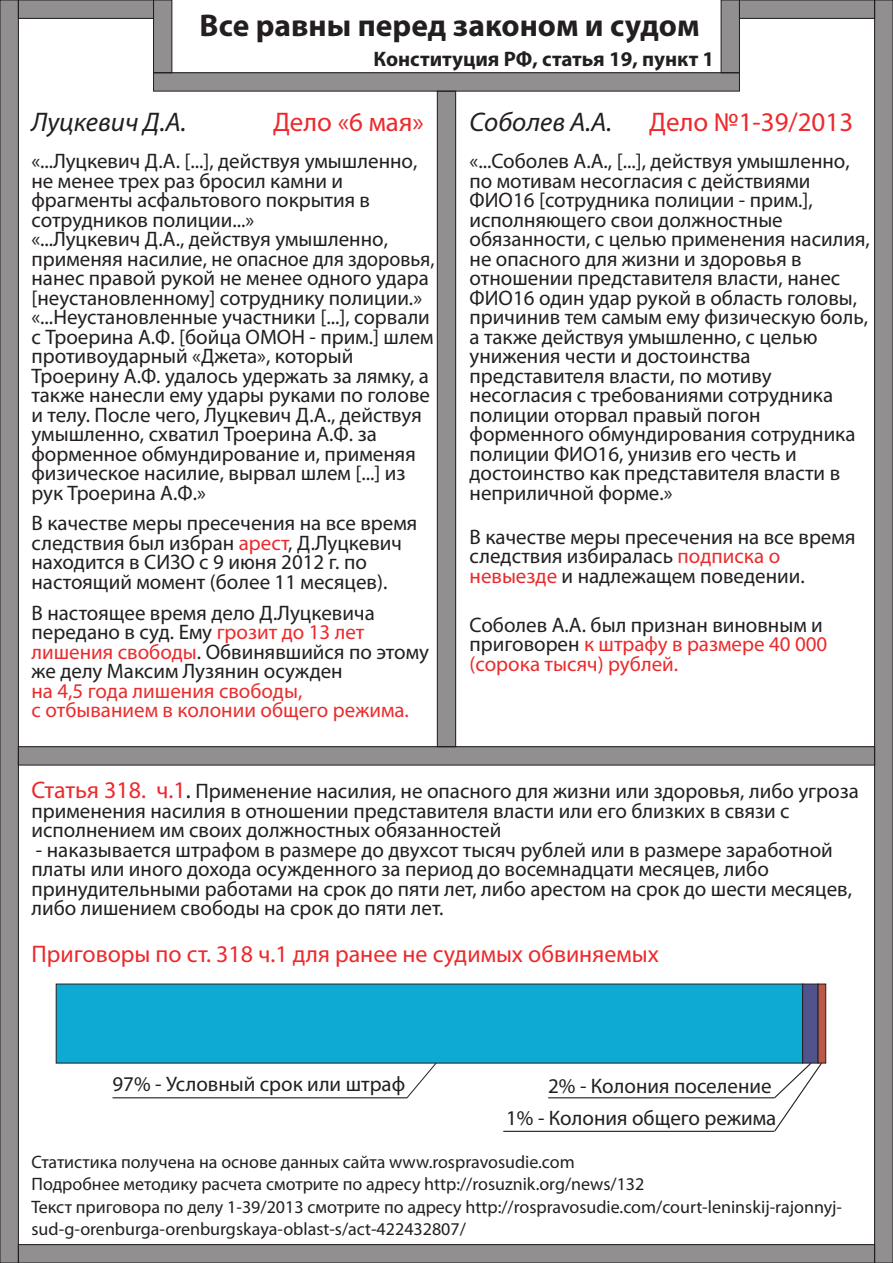
<style>
.page{position:relative;width:893px;height:1263px;background:#fff}
.page>*{position:absolute;margin:0;border:0;box-sizing:border-box;transform-origin:0 0}
.t1{font:700 31.5px "Myriad Pro";color:#231f20}
.t2{font:27px "Myriad Pro";color:#ec2a2d}
.t3{font:italic 27px "Myriad Pro";color:#231f21}
.t4{font:24px "Myriad Pro";color:#ec2a2d}
.t5{font:21px/19.5px "Myriad Pro";color:#231f20}
.t6{font:21px/19.5px "Myriad Pro";color:#e82e2d}
.t7{font:700 21px "Myriad Pro";color:#231f20}
.t8{font:18px/21.6px "Myriad Pro";color:#231f20}
.s1{color:#ec2a2d}
.s2{color:#e92c2d}
.s3{font-size:24px;color:#ec2a2d}
.s4{font-size:24px}
</style>
<div class="page">
<div style="left:154px;top:0;width:18px;height:73px;background:#918f90"></div>
<div style="left:153px;top:0;width:19px;height:73px;border:1px solid #231f20"></div>
<div style="left:721px;top:0;width:18px;height:73px;background:#918f90"></div>
<div style="left:721px;top:0;width:19px;height:73px;border:1px solid #231f20"></div>
<div style="left:154px;top:73px;width:585px;height:18px;background:#918f90"></div>
<div style="left:18px;top:747px;width:857px;height:18px;background:#918f90"></div>
<div style="left:18px;top:746px;width:857px;height:19px;border:1px solid #231f20"></div>
<div style="left:437px;top:91px;width:19px;height:656px;background:#918f90"></div>
<div style="left:437px;top:91px;width:19px;height:656px;border:1px solid #231f20"></div>
<div style="left:0;top:0;width:18px;height:1263px;background:#918f90"></div>
<div style="left:0;top:0;width:19px;height:1263px;border:1px solid #231f20"></div>
<div style="left:875px;top:0;width:18px;height:1263px;background:#918f90"></div>
<div style="left:874px;top:0;width:19px;height:1263px;border:1px solid #231f20"></div>
<div style="left:18px;top:0;width:136px;height:18px;background:#918f8f"></div>
<div style="left:18px;top:0;width:136px;height:19px;border:1px solid #231f20"></div>
<div style="left:739px;top:0;width:136px;height:18px;background:#918f90"></div>
<div style="left:739px;top:0;width:136px;height:19px;border:1px solid #231f20"></div>
<div style="left:18px;top:1244px;width:857px;height:19px;background:#918f90"></div>
<div style="left:18px;top:1244px;width:857px;height:19px;border:1px solid #231f20"></div>
<div style="left:56px;top:984px;width:747px;height:79px;background:#0eaad3"></div>
<div style="left:802px;top:984px;width:16px;height:79px;background:#51548c;border:1px solid #231f20"></div>
<div style="left:818px;top:984px;width:8px;height:79px;background:#bc5847;border:1px solid #231f20"></div>
<hr style="left:112px;top:1097px;width:295px;height:1px;background:#231f20">
<hr style="left:548px;top:1097px;width:226px;height:1px;background:#231f20">
<hr style="left:503px;top:1131px;width:271px;height:1px;background:#231f20">
<svg style="left:773px;top:1061px;width:50px;height:71px"></svg>
<svg style="left:406px;top:1062px;width:31px;height:37px"></svg>
<h1 class="t1" style="left:200px;top:5px;width:502px">Все равны перед законом и судом</h1>
<p class="t7" style="left:374px;top:45px;width:342px">Конституция РФ, статья 19, пункт 1</p>
<p class="t3" style="left:32px;top:105px;width:156px">Луцкевич Д.А.</p>
<p class="t5" style="left:32px;top:151px;width:404px">«...Луцкевич Д.А. [...], действуя умышленно, не менее трех раз бросил камни и фрагменты асфальтового покрытия в сотрудников полиции...»<br>«...Луцкевич Д.А., действуя умышленно, применяя насилие, не опасное для здоровья, нанес правой рукой не менее одного удара [неустановленному] сотруднику полиции.» «...Неустановленные участники [...], сорвали с Троерина А.Ф. [бойца ОМОН - прим.] шлем противоударный «Джета», который Троерину А.Ф. удалось удержать за лямку, а также нанесли ему удары руками по голове и телу. После чего, Луцкевич Д.А., действуя умышленно, схватил Троерина А.Ф. за форменное обмундирование и, применяя физическое насилие, вырвал шлем [...] из рук Троерина А.Ф.»</p>
<p class="t2" style="left:273px;top:105px;width:152px">Дело «6 мая»</p>
<p class="t5" style="left:32px;top:513px;width:387px">В качестве меры пресечения на все время следствия был избран <span class="s1">арест</span>, Д.Луцкевич находится в СИЗО с 9 июня 2012 г. по настоящий момент (более 11 месяцев).</p>
<p class="t5" style="left:32px;top:602px;width:399px">В настоящее время дело Д.Луцкевича передано в суд. Ему <span class="s1">грозит до 13 лет лишения свободы</span>. Обвинявшийся по этому же делу Максим Лузянин осужден</p>
<p class="t6" style="left:32px;top:680px;width:379px">на 4,5 года лишения свободы,<br>с отбыванием в колонии общего режима.</p>
<p class="t3" style="left:470px;top:105px;width:144px">Соболев А.А.</p>
<p class="t2" style="left:649px;top:105px;width:205px">Дело №1-39/2013</p>
<p class="t5" style="left:470px;top:151px;width:402px">«...Соболев А.А., [...], действуя умышленно, по мотивам несогласия с действиями ФИО16 [сотрудника полиции - прим.], исполняющего свои должностные обязанности, с целью применения насилия, не опасного для жизни и здоровья в отношении представителя власти, нанес ФИО16 один удар рукой в область головы, причинив тем самым ему физическую боль, а также действуя умышленно, с целью унижения чести и достоинства представителя власти, по мотиву несогласия с требованиями сотрудника полиции оторвал правый погон форменного обмундирования сотрудника полиции ФИО16, унизив его честь и достоинство как представителя власти в неприличной форме.»</p>
<p class="t5" style="left:469px;top:526px;width:387px">В качестве меры пресечения на все время следствия избиралась <span class="s2">подписка о невыезде</span> и надлежащем поведении.</p>
<p class="t5" style="left:470px;top:614px;width:359px">Соболев А.А. был признан виновным и приговорен <span class="s2">к штрафу в размере 40 000 (сорока тысяч) рублей.</span></p>
<p class="t5" style="left:31px;top:781px;width:829px"><span class="s3">Статья 318. ч.1</span><span class="s4">.</span> Применение насилия, не опасного для жизни или здоровья, либо угроза применения насилия в отношении представителя власти или его близких в связи с исполнением им своих должностных обязанностей</p>
<p class="t5" style="left:31px;top:839px;width:822px">- наказывается штрафом в размере до двухсот тысяч рублей или в размере заработной платы или иного дохода осужденного за период до восемнадцати месяцев, либо принудительными работами на срок до пяти лет, либо арестом на срок до шести месяцев, либо лишением свободы на срок до пяти лет.</p>
<p class="t4" style="left:32px;top:939px;width:629px">Приговоры по ст. 318 ч.1 для ранее не судимых обвиняемых</p>
<p class="t5" style="left:112px;top:1073px;width:294px">97% - Условный срок или штраф</p>
<p class="t5" style="left:548px;top:1075px;width:225px">2% - Колония поселение</p>
<p class="t5" style="left:506px;top:1108px;width:271px">1% - Колония общего режима</p>
<p class="t8" style="left:32px;top:1151px;width:614px">Статистика получена на основе данных сайта www.rospravosudie.com<br>Подробнее методику расчета смотрите по адресу http://rosuznik.org/news/132</p>
<p class="t8" style="left:32px;top:1196px;width:812px">Текст приговора по делу 1-39/2013 смотрите по адресу http://rospravosudie.com/court-leninskij-rajonnyj&shy;sud-g-orenburga-orenburgskaya-oblast-s/act-422432807/</p>
</div>
